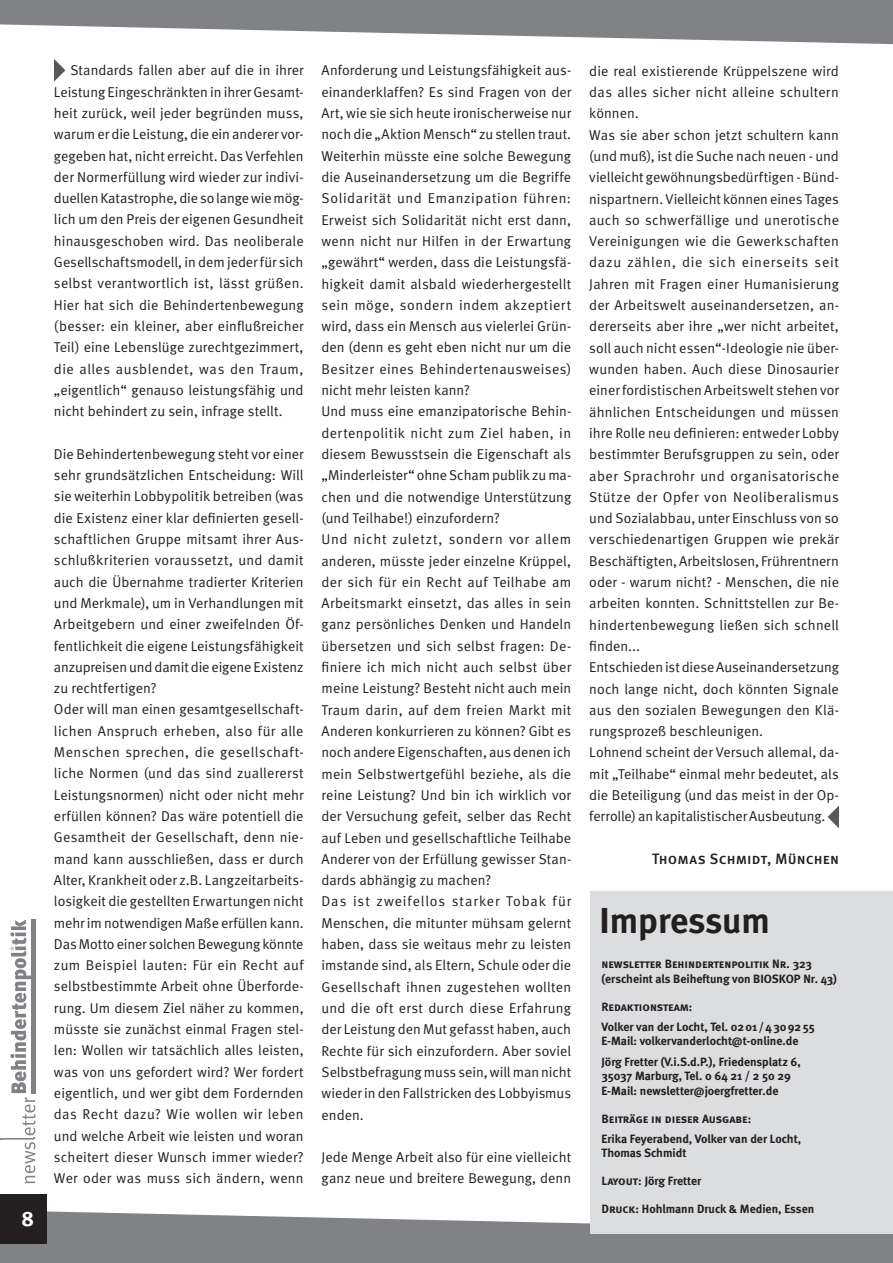
<style>
.page{position:relative;width:893px;height:1263px;background:#fff}
.page>*{position:absolute;margin:0;border:0;box-sizing:border-box;transform-origin:0 0}
.t1{font:36px "Meta Bold LF";color:#231f20}
.t2{font:700 21px "Meta";color:#fff}
.t3{font:15px "Meta Medium Caps";letter-spacing:.01em;color:#231f20}
.t4{font:14.25px/21.3px "Meta Normal";letter-spacing:.005em;color:#231f20}
.t5{font:700 12px/14.4px "Meta";color:#231f20}
.t6{font:12px "Meta Bold Caps";color:#231f20}
.s1{font-family:"Meta Bold Caps";font-weight:400}
</style>
<div class="page">
<svg style="left:0;top:0;width:893px;height:44px"></svg>
<svg style="left:0;top:1211px;width:893px;height:52px;fill:#808285"></svg>
<div style="left:0;top:1194px;width:47px;height:49px;background:#231f20"></div>
<div style="left:31px;top:919px;width:5px;height:174px;background:#808285"></div>
<svg style="left:0;top:919px;width:35px;height:264px"></svg>
<div style="left:590px;top:891px;width:303px;height:343px;background:#dcdddf"></div>
<svg style="left:54px;top:59px;width:11px;height:23px"></svg>
<svg style="left:828px;top:805px;width:11px;height:23px"></svg>
<h2 class="t2" style="left:22px;top:1206px;width:14px">8</h2>
<p class="t4" style="left:54px;top:60px;width:251px;text-align:justify;text-indent:16px">Standards fallen aber auf die in ihrer Leistung Eingeschränkten in ihrer Gesamt&shy;heit zurück, weil jeder begründen muss, warum er die Leistung, die ein anderer vor&shy;gegeben hat, nicht erreicht. Das Verfehlen der Normerfüllung wird wieder zur indivi&shy;duellen Katastrophe, die so lange wie mög&shy;lich um den Preis der eigenen Gesundheit hinausgeschoben wird. Das neoliberale Gesellschaftsmodell, in dem jeder für sich selbst verantwortlich ist, lässt grüßen.<br>Hier hat sich die Behindertenbewegung (besser: ein kleiner, aber einflußreicher Teil) eine Lebenslüge zurechtgezimmert, die alles ausblendet, was den Traum, „eigentlich“ genauso leistungsfähig und nicht behindert zu sein, infrage stellt.</p>
<p class="t4" style="left:54px;top:443px;width:251px">Die Behindertenbewegung steht vor einer sehr grundsätzlichen Entscheidung: Will sie weiterhin Lobbypolitik betreiben (was die Existenz einer klar definierten gesell&shy;schaftlichen Gruppe mitsamt ihrer Aus&shy;schlußkriterien voraussetzt, und damit auch die Übernahme tradierter Kriterien und Merkmale), um in Verhandlungen mit Arbeitgebern und einer zweifelnden Öf&shy;fentlichkeit die eigene Leistungsfähigkeit anzupreisen und damit die eigene Existenz zu rechtfertigen?<br>Oder will man einen gesamtgesellschaft&shy;lichen Anspruch erheben, also für alle Menschen sprechen, die gesellschaft&shy;liche Normen (und das sind zuallererst Leistungsnormen) nicht oder nicht mehr erfüllen können? Das wäre potentiell die Gesamtheit der Gesellschaft, denn nie&shy;mand kann ausschließen, dass er durch Alter, Krankheit oder z.B. Langzeitarbeits&shy;losigkeit die gestellten Erwartungen nicht mehr im notwendigen Maße erfüllen kann.<br>Das Motto einer solchen Bewegung könnte zum Beispiel lauten: Für ein Recht auf selbstbestimmte Arbeit ohne Überforde&shy;rung. Um diesem Ziel näher zu kommen, müsste sie zunächst einmal Fragen stel&shy;len: Wollen wir tatsächlich alles leisten, was von uns gefordert wird? Wer fordert eigentlich, und wer gibt dem Fordernden das Recht dazu? Wie wollen wir leben und welche Arbeit wie leisten und woran scheitert dieser Wunsch immer wieder?<br>Wer oder was muss sich ändern, wenn</p>
<p class="t4" style="left:322px;top:60px;width:251px">Anforderung und Leistungsfähigkeit aus&shy;einanderklaffen? Es sind Fragen von der Art, wie sie sich heute ironischerweise nur noch die „Aktion Mensch“ zu stellen traut.<br>Weiterhin müsste eine solche Bewegung die Auseinandersetzung um die Begriffe Solidarität und Emanzipation führen:<br>Erweist sich Solidarität nicht erst dann, wenn nicht nur Hilfen in der Erwartung „gewährt“ werden, dass die Leistungsfä&shy;higkeit damit alsbald wiederhergestellt sein möge, sondern indem akzeptiert wird, dass ein Mensch aus vielerlei Grün&shy;den (denn es geht eben nicht nur um die Besitzer eines Behindertenausweises) nicht mehr leisten kann?<br>Und muss eine emanzipatorische Behin&shy;dertenpolitik nicht zum Ziel haben, in diesem Bewusstsein die Eigenschaft als „Minderleister“ ohne Scham publik zu ma&shy;chen und die notwendige Unterstützung (und Teilhabe!) einzufordern?<br>Und nicht zuletzt, sondern vor allem anderen, müsste jeder einzelne Krüppel, der sich für ein Recht auf Teilhabe am Arbeitsmarkt einsetzt, das alles in sein ganz persönliches Denken und Handeln übersetzen und sich selbst fragen: De&shy;finiere ich mich nicht auch selbst über meine Leistung? Besteht nicht auch mein Traum darin, auf dem freien Markt mit Anderen konkurrieren zu können? Gibt es noch andere Eigenschaften, aus denen ich mein Selbstwertgefühl beziehe, als die reine Leistung? Und bin ich wirklich vor der Versuchung gefeit, selber das Recht auf Leben und gesellschaftliche Teilhabe Anderer von der Erfüllung gewisser Stan&shy;dards abhängig zu machen?<br>Das ist zweifellos starker Tobak für Menschen, die mitunter mühsam gelernt haben, dass sie weitaus mehr zu leisten imstande sind, als Eltern, Schule oder die Gesellschaft ihnen zugestehen wollten und die oft erst durch diese Erfahrung der Leistung den Mut gefasst haben, auch Rechte für sich einzufordern. Aber soviel Selbstbefragung muss sein, will man nicht wieder in den Fallstricken des Lobbyismus enden.</p>
<p class="t4" style="left:322px;top:1146px;width:251px">Jede Menge Arbeit also für eine vielleicht ganz neue und breitere Bewegung, denn</p>
<p class="t4" style="left:589px;top:60px;width:251px">die real existierende Krüppelszene wird das alles sicher nicht alleine schultern können.<br>Was sie aber schon jetzt schultern kann (und muß), ist die Suche nach neuen - und vielleicht gewöhnungsbedürftigen - Bünd&shy;nispartnern. Vielleicht können eines Tages auch so schwerfällige und unerotische Vereinigungen wie die Gewerkschaften dazu zählen, die sich einerseits seit Jahren mit Fragen einer Humanisierung der Arbeitswelt auseinandersetzen, an&shy;dererseits aber ihre „wer nicht arbeitet, soll auch nicht essen“-Ideologie nie über&shy;wunden haben. Auch diese Dinosaurier einer fordistischen Arbeitswelt stehen vor ähnlichen Entscheidungen und müssen ihre Rolle neu definieren: entweder Lobby bestimmter Berufsgruppen zu sein, oder aber Sprachrohr und organisatorische Stütze der Opfer von Neoliberalismus und Sozialabbau, unter Einschluss von so verschiedenartigen Gruppen wie prekär Beschäftigten, Arbeitslosen, Frührentnern oder - warum nicht? - Menschen, die nie arbeiten konnten. Schnittstellen zur Be&shy;hindertenbewegung ließen sich schnell finden...<br>Entschieden ist diese Auseinandersetzung noch lange nicht, doch könnten Signale aus den sozialen Bewegungen den Klä&shy;rungsprozeß beschleunigen.<br>Lohnend scheint der Versuch allemal, da&shy;mit „Teilhabe“ einmal mehr bedeutet, als die Beteiligung (und das meist in der Op&shy;ferrolle) an kapitalistischer Ausbeutung.</p>
<p class="t3" style="left:652px;top:850px;width:188px">Thomas Schmidt, München</p>
<h1 class="t1" style="left:599px;top:899px;width:172px">Impressum</h1>
<p class="t6" style="left:601px;top:957px;width:212px">newsletter Behindertenpolitik Nr. 323</p>
<p class="t5" style="left:601px;top:971px;width:237px">(erscheint als Beiheftung von BIOSKOP Nr. 43)</p>
<p class="t6" style="left:601px;top:999px;width:93px">Redaktionsteam:</p>
<p class="t5" style="left:601px;top:1019px;width:215px">Volker van der Locht, Tel. 0201 /4309255<br>E-Mail: volkervanderlocht@t-online.de</p>
<p class="t5" style="left:601px;top:1054px;width:201px">Jörg Fretter (V.i.S.d.P.), Friedensplatz 6,<br>35037 Marburg, Tel. 0 64 21 / 2 50 29<br>E-Mail: newsletter@joergfretter.de</p>
<p class="t6" style="left:601px;top:1111px;width:151px">Beiträge in dieser Ausgabe:</p>
<p class="t5" style="left:601px;top:1131px;width:201px">Erika Feyerabend, Volker van der Locht,<br>Thomas Schmidt</p>
<p class="t5" style="left:601px;top:1174px;width:101px"><span class="s1">Layout:</span> Jörg Fretter</p>
<p class="t5" style="left:601px;top:1201px;width:214px"><span class="s1">Druck:</span> Hohlmann Druck &amp; Medien, Essen</p>
</div>
